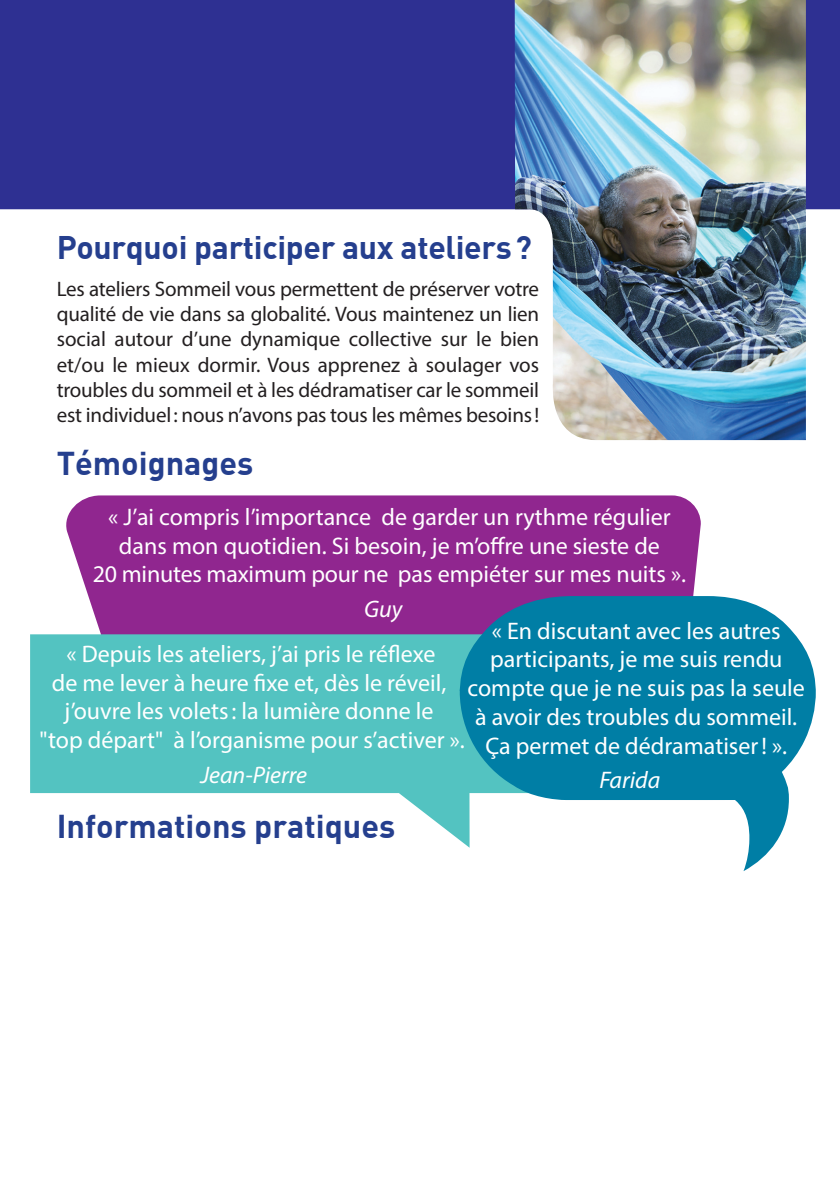
<style>
.page{position:relative;width:840px;height:1191px;background:#fff}
.page>*{position:absolute;margin:0;border:0;box-sizing:border-box;transform-origin:0 0}
.t1{font:32.4px "DIN Bold";color:#253f8e}
.t2{font:32px "DIN Bold";letter-spacing:-.01em;color:#253f8e}
.t3{font:24px/28.8px "Myriad Pro";color:#fff;text-align:center}
.t4{font:italic 24px "Myriad Pro";color:#fff}
.t5{font:21px/25.2px "Myriad Pro";letter-spacing:-.01em;color:#231f20;text-align:justify}
</style>
<div class="page">
<div style="left:66px;top:495px;width:634px;height:139px;background:#90268f"></div>
<svg style="left:30px;top:634px;width:429px;height:206px;fill:#53c3c1"></svg>
<svg style="left:0;top:0;width:839px;height:218px;background:#5a61a0"></svg>
<img style="left:528px;top:207px;width:277px;height:233px">
<svg style="left:459px;top:596px;width:356px;height:275px;fill:#007ea5"></svg>
<h2 class="t2" style="left:57px;top:227px;width:476px">Pourquoi participer aux ateliers ?</h2>
<p class="t5" style="left:57px;top:278px;width:483px">Les ateliers Sommeil vous permettent de préserver votre qualité de vie dans sa globalité. Vous maintenez un lien social autour d’une dynamique collective sur le bien et/ou le mieux dormir. Vous apprenez à soulager vos troubles du sommeil et à les dédramatiser car le sommeil est individuel : nous n’avons pas tous les mêmes besoins !</p>
<h1 class="t1" style="left:57px;top:442px;width:198px">Témoignages</h1>
<p class="t3" style="left:93px;top:504px;width:594px">« J’ai compris l’importance de garder un rythme régulier dans mon quotidien. Si besoin, je m’offre une sieste de<br>20 minutes maximum pour ne pas empiéter sur mes nuits ».</p>
<p class="t4" style="left:364px;top:599px;width:40px">Guy</p>
<p class="t3" style="left:467px;top:618px;width:339px">« En discutant avec les autres participants, je me suis rendu compte que je ne suis pas la seule à avoir des troubles du sommeil.<br>Ça permet de dédramatiser ! ».</p>
<p class="t4" style="left:599px;top:771px;width:62px">Farida</p>
<p class="t3" style="left:39px;top:641px;width:426px">« Depuis les ateliers, j’ai pris le réflexe<br>de me lever à heure fixe et, dès le réveil, j’ouvre les volets : la lumière donne le<br>"top départ" à l’organisme pour s’activer ».</p>
<p class="t4" style="left:200px;top:765px;width:108px">Jean-Pierre</p>
<h1 class="t1" style="left:57px;top:805px;width:340px">Informations pratiques</h1>
</div>
